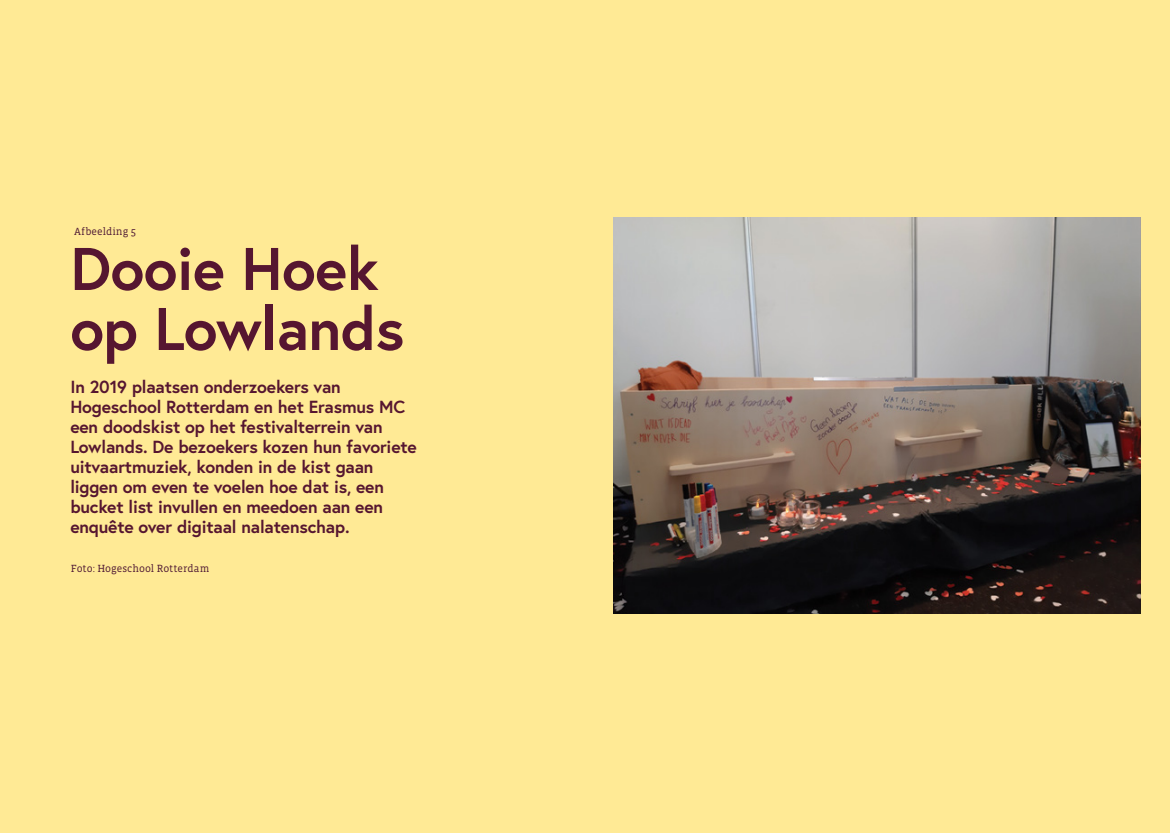
<style>
.page{position:relative;width:1170px;height:833px;background:#fff}
.page>*{position:absolute;margin:0;border:0;box-sizing:border-box;transform-origin:0 0}
.t1{font:700 60px/60px "Europa";letter-spacing:-.01em;color:#561630}
.t2{font:700 17.5px/20px "Europa";letter-spacing:-.01em;color:#561630}
.t3{font:10.62px "Vista Slab OTCE";letter-spacing:.01em;color:#511b35}
</style>
<div class="page">
<div style="left:0;top:0;width:1169px;height:833px;background:#ffea95"></div>
<img style="left:613px;top:218px;width:527px;height:395px">
<p class="t3" style="left:74px;top:225px;width:63px">Afbeelding 5</p>
<h1 class="t1" style="left:70px;top:237px;width:335px">Dooie Hoek op Lowlands</h1>
<p class="t2" style="left:70px;top:376px;width:348px">In 2019 plaatsen onderzoekers van Hogeschool Rotterdam en het Erasmus MC een doodskist op het festivalterrein van Lowlands. De bezoekers kozen hun favoriete uitvaartmuziek, konden in de kist gaan liggen om even te voelen hoe dat is, een bucket list invullen en meedoen aan een enquête over digitaal nalatenschap.</p>
<p class="t3" style="left:71px;top:562px;width:140px">Foto: Hogeschool Rotterdam</p>
</div>
